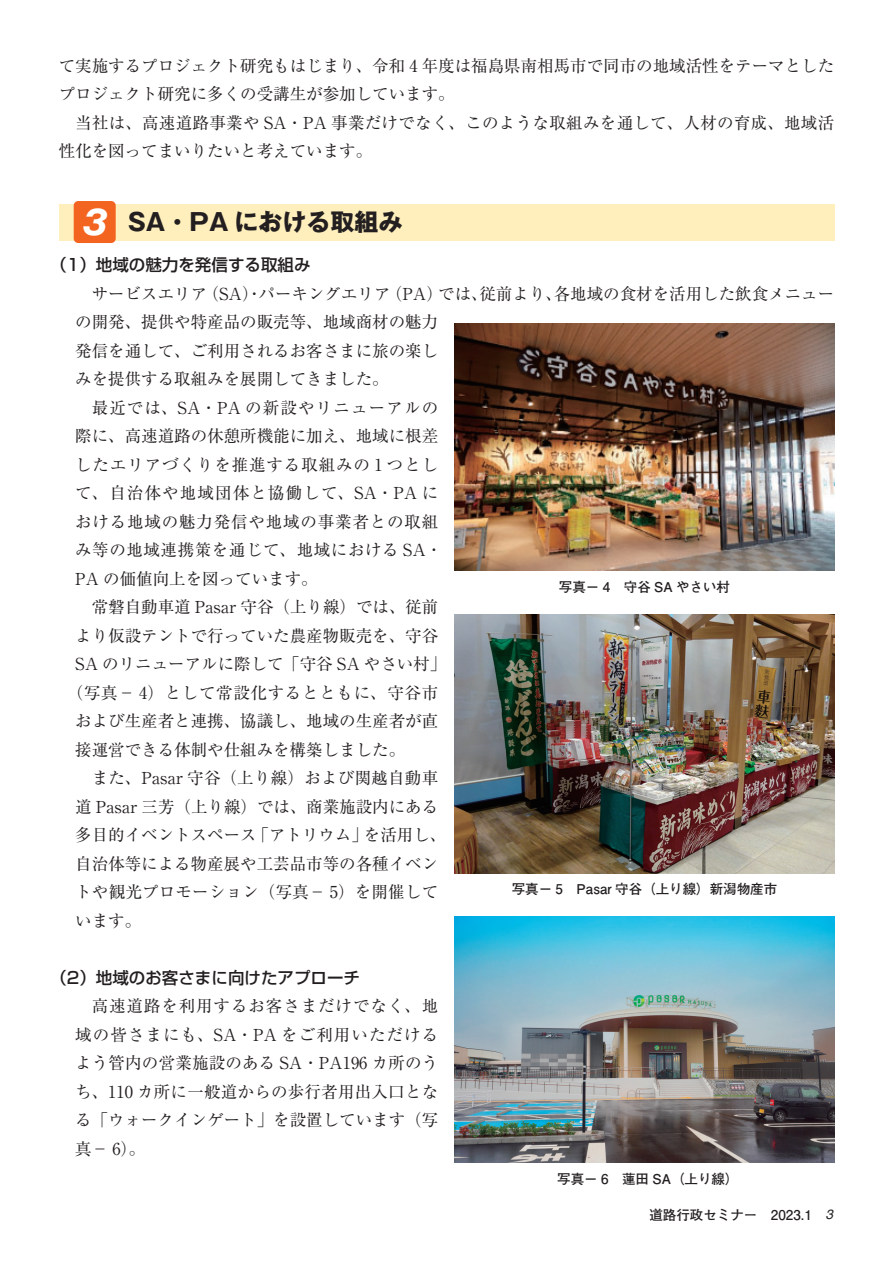
<style>
.page{position:relative;width:893px;height:1263px;background:#fff}
.page>*{position:absolute;margin:0;border:0;box-sizing:border-box;transform-origin:0 0}
.t1{font:24px "Gothic MB101 Pr 6 N Bold 90 msp RKSJ H";color:#231f20}
.t2{font:16.5px/28.5px "Ryumin Pr 6 N Reg 90 msp RKSJ H";color:#231f20}
.t3{font:16.5px/28.5px "Ryumin Pr 6 N Reg 90 msp RKSJ H";letter-spacing:.02em;color:#231f20}
.t4{font:16.5px "Ryumin Pr 6 N Reg 90 msp RKSJ H";letter-spacing:.07em;color:#231f20}
.t5{font:16.5px "Shin Go Pro Medium 90 msp RKSJ H";color:#231f20}
.t6{font:16.5px "Ryumin Pr 6 N Reg 90 msp RKSJ H";letter-spacing:.035em;color:#231f20}
.t7{font:16.5px "Ryumin Pr 6 N Reg 90 msp RKSJ H";letter-spacing:.04em;color:#231f20}
.t8{font:16.5px "Ryumin Pr 6 N Reg 90 msp RKSJ H";letter-spacing:.055em;color:#231f20}
.t9{font:16.5px "Ryumin Pr 6 N Reg 90 msp RKSJ H";letter-spacing:.05em;color:#231f20}
.t10{font:13.5px "Futo Go B101 Pr 6 N Bold 90 msp RKSJ H";color:#231f20}
.s1{font-size:33px;color:#fff}
.s2{font-family:"Helvetica";font-style:italic}
</style>
<div class="page">
<div style="left:59px;top:204px;width:775px;height:36px;background:#feefbc"></div>
<div style="left:74px;top:201px;width:42px;height:42px;background:#f36421;border-radius:4px"></div>
<img style="left:455px;top:323px;width:379px;height:248px">
<img style="left:455px;top:614px;width:379px;height:259px">
<img style="left:455px;top:917px;width:379px;height:246px">
<p class="t2" style="left:59px;top:53px;width:777px">て実施するプロジェクト研究もはじまり、令和 4 年度は福島県南相馬市で同市の地域活性をテーマとしたプロジェクト研究に多くの受講生が参加しています。</p>
<p class="t3" style="left:59px;top:110px;width:777px;text-indent:16px">当社は、高速道路事業や SA・PA 事業だけでなく、このような取組みを通して、人材の育成、地域活性化を図ってまいりたいと考えています。</p>
<h1 class="t1" style="left:82px;top:213px;width:322px"><span class="s1">3</span> SA・PA における取組み</h1>
<p class="t5" style="left:50px;top:259px;width:262px">（1）地域の魅力を発信する取組み</p>
<p class="t2" style="left:92px;top:281px;width:744px">サービスエリア（SA）・パーキングエリア（PA）では、従前より、各地域の食材を活用した飲食メニュー</p>
<p class="t2" style="left:75px;top:310px;width:364px">の開発、提供や特産品の販売等、地域商材の魅力</p>
<p class="t2" style="left:75px;top:338px;width:364px">発信を通して、ご利用されるお客さまに旅の楽し</p>
<p class="t2" style="left:75px;top:367px;width:315px">みを提供する取組みを展開してきました。</p>
<p class="t4" style="left:92px;top:401px;width:348px">最近では、SA・PA の新設やリニューアルの</p>
<p class="t2" style="left:75px;top:424px;width:364px">際に、高速道路の休憩所機能に加え、地域に根差</p>
<p class="t8" style="left:75px;top:458px;width:365px">したエリアづくりを推進する取組みの 1 つとし</p>
<p class="t4" style="left:75px;top:487px;width:365px">て、自治体や地域団体と協働して、SA・PA に</p>
<p class="t9" style="left:75px;top:515px;width:364px">おける地域の魅力発信や地域の事業者との取組</p>
<p class="t6" style="left:75px;top:544px;width:369px">み等の地域連携策を通じて、地域における SA・</p>
<p class="t2" style="left:75px;top:566px;width:244px">PA の価値向上を図っています。</p>
<p class="t2" style="left:92px;top:595px;width:348px">常磐自動車道 Pasar 守谷（上り線）では、従前</p>
<p class="t2" style="left:75px;top:623px;width:364px">より仮設テントで行っていた農産物販売を、守谷</p>
<p class="t2" style="left:75px;top:652px;width:373px">SA のリニューアルに際して「守谷 SA やさい村」</p>
<p class="t7" style="left:67px;top:686px;width:373px">（写真－ 4）として常設化するとともに、守谷市</p>
<p class="t2" style="left:75px;top:709px;width:364px">および生産者と連携、協議し、地域の生産者が直</p>
<p class="t2" style="left:75px;top:737px;width:331px">接運営できる体制や仕組みを構築しました。</p>
<p class="t2" style="left:92px;top:766px;width:348px">また、Pasar 守谷（上り線）および関越自動車</p>
<p class="t2" style="left:75px;top:794px;width:364px">道 Pasar 三芳（上り線）では、商業施設内にある</p>
<p class="t2" style="left:75px;top:823px;width:373px">多目的イベントスペース「アトリウム」を活用し、</p>
<p class="t2" style="left:75px;top:851px;width:364px">自治体等による物産展や工芸品市等の各種イベン</p>
<p class="t2" style="left:75px;top:880px;width:364px">トや観光プロモーション（写真－ 5）を開催して</p>
<p class="t2" style="left:75px;top:908px;width:68px">います。</p>
<p class="t10" style="left:559px;top:581px;width:173px">写真－ 4　守谷 SA やさい村</p>
<p class="t10" style="left:512px;top:884px;width:267px">写真－ 5　Pasar 守谷（上り線）新潟物産市</p>
<p class="t5" style="left:50px;top:971px;width:311px">（2）地域のお客さまに向けたアプローチ</p>
<p class="t2" style="left:75px;top:994px;width:365px;text-align:justify;text-indent:17px">高速道路を利用するお客さまだけでなく、地域の皆さまにも、SA・PA をご利用いただけるよう管内の営業施設のある SA・PA196 カ所のうち、110 カ所に一般道からの歩行者用出入口となる「ウォークインゲート」を設置しています（写真－ 6）。</p>
<p class="t10" style="left:557px;top:1173px;width:183px">写真－ 6　蓮田 SA（上り線）</p>
<p class="t10" style="left:649px;top:1209px;width:185px">道路行政セミナー　2023.1　<span class="s2">3</span></p>
</div>
